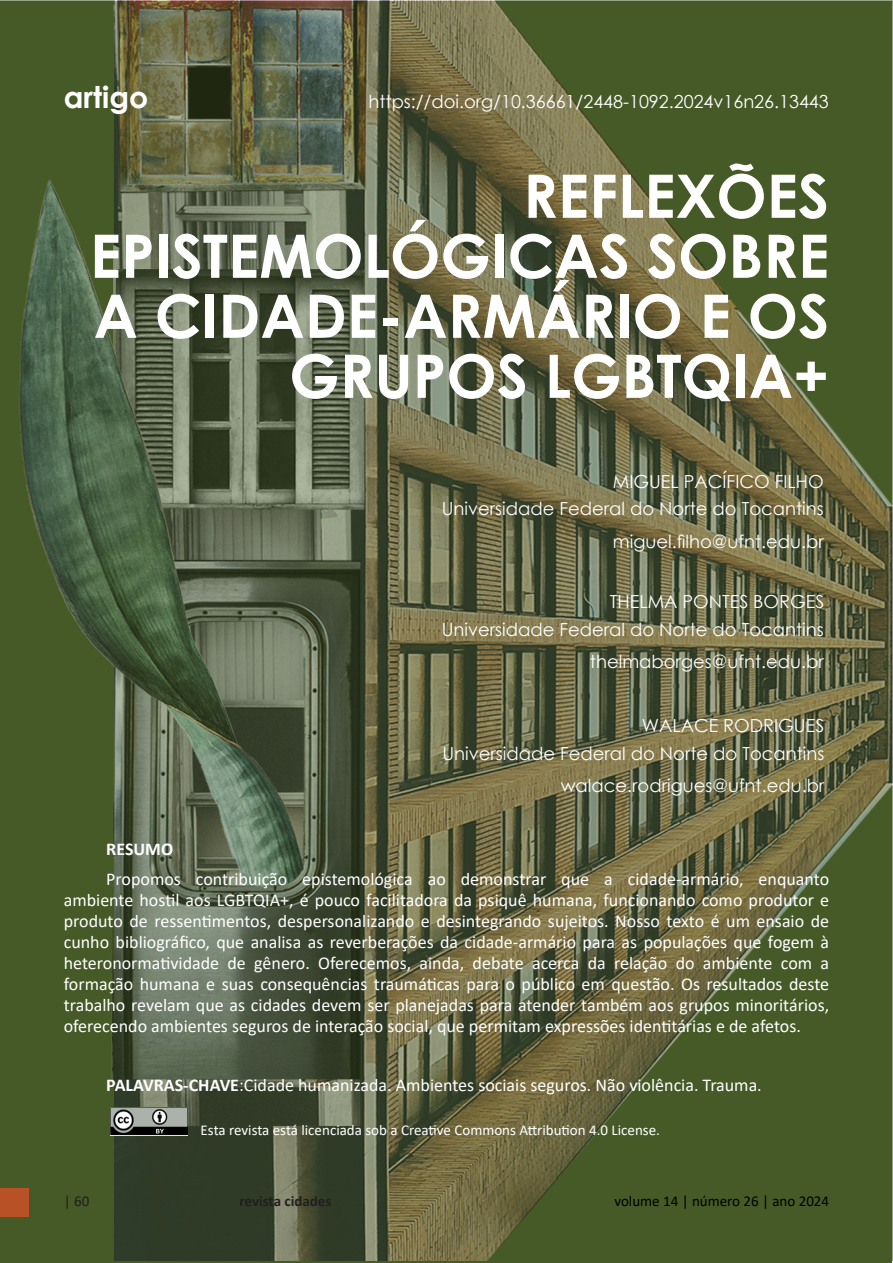
<style>
.page{position:relative;width:893px;height:1263px;background:#fff}
.page>*{position:absolute;margin:0;border:0;box-sizing:border-box;transform-origin:0 0}
.Heading_1{font:700 60px/60px "Century Gothic";color:#fff;text-align:right}
.t1{font:700 30px "Century Gothic";color:#fff}
.t2{font:18px/21px "Calibri";color:#fff;text-align:justify}
.t3{font:18px "Century Gothic";color:#fff}
.t4{font:700 18px "Calibri";color:#fff}
.t5{font:15px "Calibri";color:#fff}
.t6{font:15px "Calibri";color:#000}
.t7{font:700 15px "Calibri";color:#231f20}
.t8{font:15px "Calibri";color:#231f20}
.s1{font-weight:700}
</style>
<div class="page">
<img style="left:0;top:0;width:893px;height:1260px">
<div style="left:0;top:1188px;width:29px;height:29px;background:#b85226"></div>
<img style="left:111px;top:1108px;width:77px;height:27px">
<p class="t1" style="left:64px;top:74px;width:86px">artigo</p>
<p class="t3" style="left:369px;top:88px;width:462px">https://doi.org/10.36661/2448-1092.2024v16n26.13443</p>
<p class="Heading_1" style="left:90px;top:163px;width:741px">REFLEXÕES<br>EPISTEMOLÓGICAS SOBRE<br>A CIDADE-ARMÁRIO E OS<br>GRUPOS LGBTQIA+</p>
<p class="t3" style="left:613px;top:469px;width:212px">MIGUEL PACÍFICO FILHO</p>
<p class="t3" style="left:442px;top:496px;width:384px">Universidade Federal do Norte do Tocantins</p>
<p class="t3" style="left:613px;top:529px;width:212px">miguel.filho@ufnt.edu.br</p>
<p class="t3" style="left:610px;top:589px;width:216px">THELMA PONTES BORGES</p>
<p class="t3" style="left:442px;top:617px;width:384px">Universidade Federal do Norte do Tocantins</p>
<p class="t3" style="left:590px;top:649px;width:235px">thelmaborges@ufnt.edu.br</p>
<p class="t3" style="left:642px;top:713px;width:184px">WALACE RODRIGUES</p>
<p class="t3" style="left:442px;top:741px;width:384px">Universidade Federal do Norte do Tocantins</p>
<p class="t3" style="left:561px;top:773px;width:265px">walace.rodrigues@ufnt.edu.br</p>
<p class="t4" style="left:106px;top:836px;width:68px">RESUMO</p>
<p class="t2" style="left:64px;top:868px;width:767px;text-indent:43px">Propomos contribuição epistemológica ao demonstrar que a cidade-armário, enquanto ambiente hostil aos LGBTQIA+, é pouco facilitadora da psiquê humana, funcionando como produtor e produto de ressentimentos, despersonalizando e desintegrando sujeitos. Nosso texto é um ensaio de cunho bibliográfico, que analisa as reverberações da cidade-armário para as populações que fogem à heteronormatividade de gênero. Oferecemos, ainda, debate acerca da relação do ambiente com a formação humana e suas consequências traumáticas para o público em questão. Os resultados deste trabalho revelam que as cidades devem ser planejadas para atender também aos grupos minoritários, oferecendo ambientes seguros de interação social, que permitam expressões identitárias e de afetos.</p>
<p class="t2" style="left:106px;top:1074px;width:657px"><span class="s1">PALAVRAS-CHAVE</span>:Cidade humanizada. Ambientes sociais seguros. Não violência. Trauma.</p>
<p class="t5" style="left:201px;top:1120px;width:461px">Esta revista está licenciada sob a Creative Commons Attribution 4.0 License.</p>
<p class="t8" style="left:64px;top:1191px;width:27px">| 60</p>
<p class="t7" style="left:239px;top:1191px;width:94px">revista cidades</p>
<p class="t6" style="left:614px;top:1191px;width:216px">volume 14 | número 26 | ano 2024</p>
</div>
